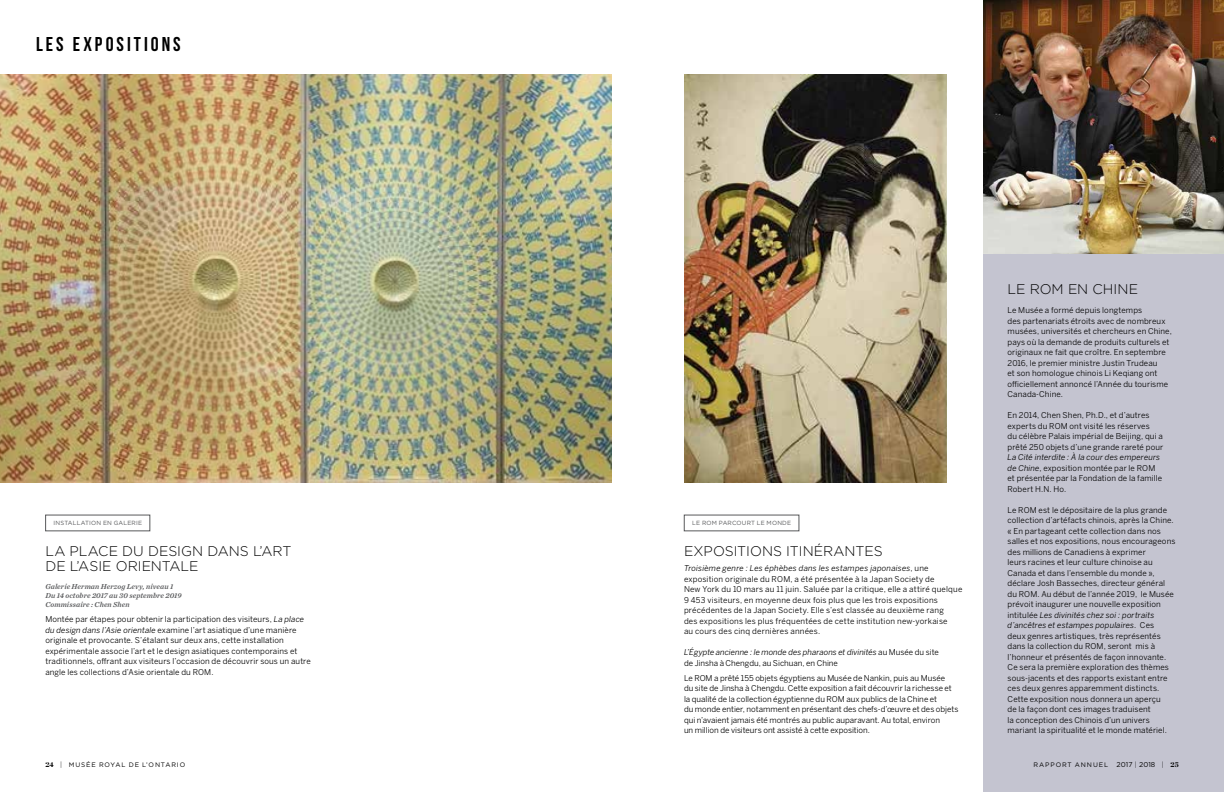
<style>
.page{position:relative;width:1224px;height:792px;background:#fff}
.page>*{position:absolute;margin:0;border:0;box-sizing:border-box;transform-origin:0 0}
.t1{font:700 20px "Bebas Neue";color:#000}
.t2{font:300 14px/15px "Gotham";color:#000}
.t3{font:8px/10.5px "Benton Sans";letter-spacing:.015em;color:#000}
.t4{font:italic 7.5px/9px "Chronicle Text G1 Semi";letter-spacing:.015em;color:#58595b}
.t5{font:6.5px "Gotham";letter-spacing:.135em;color:#000}
.t6{font:6px "Gotham";letter-spacing:.03em;color:#58595b}
.s1{font-style:italic}
.s2{font-family:"Chronicle Display";font-weight:900;font-size:7px}
.s3{font-weight:300;font-size:7px}
.s4{font-size:7px}
</style>
<div class="page">
<div style="left:984px;top:0;width:240px;height:792px;background:#c4c4d0"></div>
<img style="left:984px;top:0;width:240px;height:253px">
<img style="left:684px;top:75px;width:262px;height:407px">
<img style="left:0;top:75px;width:612px;height:407px">
<h1 class="t1" style="left:36px;top:33px;width:10px">LES</h1>
<h1 class="t1" style="left:73px;top:33px;width:33px">EXPOSITIONS</h1>
<p class="t6" style="left:53px;top:520px;width:90px">I NSTALLATI ON EN GALERI E</p>
<p class="t6" style="left:692px;top:520px;width:100px">LE ROM PARCOURT LE MONDE</p>
<h2 class="t2" style="left:45px;top:544px;width:44px">LA PLAC</h2>
<h2 class="t2" style="left:45px;top:544px;width:227px;text-indent:63px">E DU DESIGN DANS L’ART<br>DE L’ASI E ORI</h2>
<h2 class="t2" style="left:142px;top:559px;width:30px">ENTAL</h2>
<h2 class="t2" style="left:189px;top:559px;width:11px">E</h2>
<p class="t4" style="left:45px;top:582px;width:138px">Galerie Herman Herzog Levy, niveau 1<br>Du 14 octobre 2017 au 30 septembre 2019<br>Commissaire : Chen Shen</p>
<p class="t3" style="left:45px;top:614px;width:267px">Montée par étapes pour obtenir la participation des visiteurs, <span class="s1">La place du design dans l’Asie orientale</span> examine l’art asiatique d’une manière originale et provocante. S’étalant sur deux ans, cette installation expérimentale associe l’art et le design asiatiques contemporains et traditionnels, offrant aux visiteurs l’occasion de découvrir sous un autre angle les collections d’Asie orientale du ROM.</p>
<p class="t5" style="left:45px;top:761px;width:76px"><span class="s2">24</span> <span class="s3">|</span> MUSÉE ROYAL</p>
<p class="t5" style="left:129px;top:761px;width:33px">DE L’ONTAR</p>
<p class="t5" style="left:177px;top:761px;width:8px">IO</p>
<h2 class="t2" style="left:684px;top:544px;width:38px">EXPOSITIO</h2>
<h2 class="t2" style="left:762px;top:544px;width:63px">NS ITINÉRA</h2>
<h2 class="t2" style="left:845px;top:544px;width:38px">NTES</h2>
<p class="t3" style="left:684px;top:563px;width:280px"><span class="s1">Troisième genre : Les éphèbes dans les estampes japonaises</span>, une exposition originale du ROM, a été présentée à la Japan Society de<br>New York du 10 mars au 11 juin. Saluée par la critique, elle a attiré quelque 9 453 visiteurs, en moyenne deux fois plus que les trois expositions précédentes de la Japan Society. Elle s’est classée au deuxième rang<br>des expositions les plus fréquentées de cette institution new-yorkaise<br>au cours des cinq dernières années.</p>
<p class="t3" style="left:684px;top:647px;width:256px"><span class="s1">L’Égypte ancienne : le monde des pharaons et divinités</span> au Musée du site de Jinsha à Chengdu, au Sichuan, en Chine</p>
<p class="t3" style="left:684px;top:673px;width:276px">Le ROM a prêté 155 objets égyptiens au Musée de Nankin, puis au Musée<br>du site de Jinsha à Chengdu. Cette exposition a fait découvrir la richesse et la qualité de la collection égyptienne du ROM aux publics de la Chine et<br>du monde entier, notamment en présentant des chefs-d’œuvre et des objets qui n’avaient jamais été montrés au public auparavant. Au total, environ<br>un million de visiteurs ont assisté à cette exposition.</p>
<h2 class="t2" style="left:1008px;top:281px;width:34px">LE ROM</h2>
<h2 class="t2" style="left:1068px;top:281px;width:33px">EN CHI</h2>
<h2 class="t2" style="left:1117px;top:281px;width:22px">NE</h2>
<p class="t3" style="left:1008px;top:305px;width:166px">Le Musée a formé depuis longtemps<br>des partenariats étroits avec de nombreux musées, universités et chercheurs en Chine, pays où la demande de produits culturels et originaux ne fait que croître. En septembre 2016, le premier ministre Justin Trudeau<br>et son homologue chinois Li Keqiang ont officiellement annoncé l’Année du tourisme Canada-Chine.</p>
<p class="t3" style="left:1008px;top:410px;width:157px">En 2014, Chen Shen, Ph.D., et d’autres experts du ROM ont visité les réserves<br>du célèbre Palais impérial de Beijing, qui a prêté 250 objets d’une grande rareté pour</p>
<p class="t3" style="left:1008px;top:452px;width:156px"><span class="s1">La Cité interdite : À la cour des empereurs de Chine</span>, exposition montée par le ROM et présentée par la Fondation de la famille Robert H.N. Ho.</p>
<p class="t3" style="left:1008px;top:505px;width:169px">Le ROM est le dépositaire de la plus grande collection d’artéfacts chinois, après la Chine. « En partageant cette collection dans nos salles et nos expositions, nous encourageons des millions de Canadiens à exprimer<br>leurs racines et leur culture chinoise au Canada et dans l’ensemble du monde », déclare Josh Basseches, directeur général du ROM. Au début de l’année 2019, le Musée prévoit inaugurer une nouvelle exposition intitulée <span class="s1">Les divinités chez soi : portraits d’ancêtres et estampes populaires</span>. Ces<br>deux genres artistiques, très représentés dans la collection du ROM, seront mis à l’honneur et présentés de façon innovante.<br>Ce sera la première exploration des thèmes sous-jacents et des rapports existant entre ces deux genres apparemment distincts.<br>Cette exposition nous donnera un aperçu<br>de la façon dont ces images traduisent<br>la conception des Chinois d’un univers mariant la spiritualité et le monde matériel.</p>
<p class="t5" style="left:1034px;top:761px;width:147px">RAPPORT ANNUEL <span class="s4">2017</span> <span class="s3">|</span> <span class="s4">2018</span> <span class="s3">|</span> <span class="s2">25</span></p>
</div>
